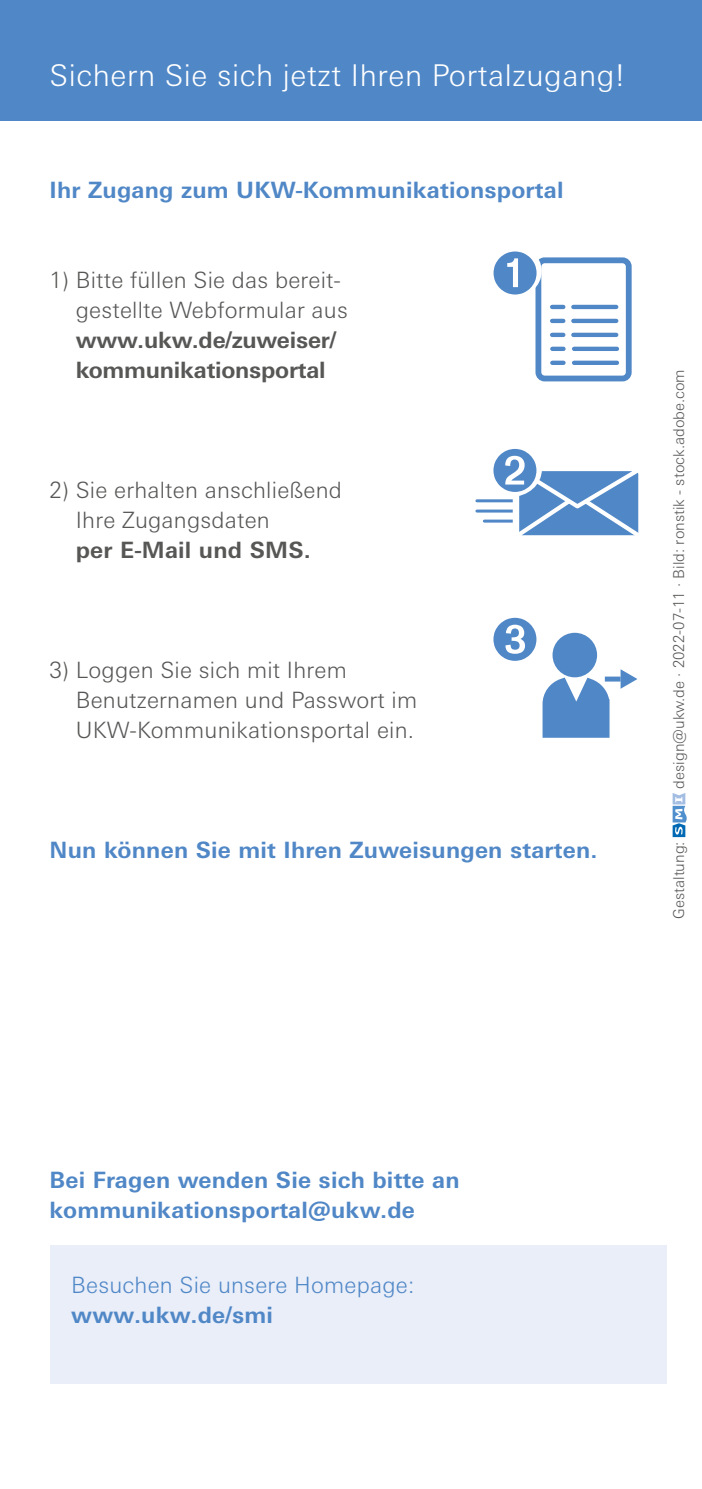
<style>
.page{position:relative;width:702px;height:1489px;background:#fff}
.page>*{position:absolute;margin:0;border:0;box-sizing:border-box;transform-origin:0 0}
._2b_Rubrikhead_neg{font:300 30px "Univers Next Pro";letter-spacing:.02em;color:#fff}
._3a_Body{font:300 22.5px/30px "Univers Next Pro";letter-spacing:.01em;color:#575756}
._3b_Body_fett_blau{font:700 22.5px/30px "Univers Next Pro";letter-spacing:.01em;color:#5087c6}
._3e_Body_blau{font:300 22.5px "Univers Next Pro";letter-spacing:.01em;color:#5087c6}
._6_Impressum{font:300 15px "Univers Next Pro";color:#575756}
.s1{font-weight:700}
</style>
<div class="page">
<hr style="left:477px;top:509px;width:48px;height:3px;background:#5087c6">
<hr style="left:484px;top:519px;width:32px;height:3px;background:#5087c6">
<hr style="left:477px;top:499px;width:39px;height:3px;background:#5087c6">
<hr style="left:701px;top:0;width:1px;height:237px;background:#000">
<hr style="left:701px;top:709px;width:1px;height:212px;background:#e9eef9">
<div style="left:0;top:0;width:702px;height:120px;background:#5087c6"></div>
<div style="left:50px;top:1244px;width:616px;height:138px;background:#e9eef9"></div>
<svg style="left:672px;top:793px;width:15px;height:44px"></svg>
<hr style="left:573px;top:319px;width:43px;height:4px;background:#5087c6">
<hr style="left:573px;top:333px;width:43px;height:4px;background:#5087c6">
<div style="left:574px;top:346px;width:43px;height:5px;background:#5087c6"></div>
<div style="left:574px;top:360px;width:43px;height:5px;background:#5087c6"></div>
<hr style="left:573px;top:305px;width:43px;height:4px;background:#5087c6">
<hr style="left:552px;top:319px;width:11px;height:4px;background:#5087c6">
<hr style="left:552px;top:333px;width:11px;height:4px;background:#5087c6">
<div style="left:552px;top:346px;width:11px;height:5px;background:#5087c6"></div>
<div style="left:552px;top:360px;width:11px;height:5px;background:#5087c6"></div>
<hr style="left:552px;top:305px;width:11px;height:4px;background:#5087c6">
<div style="left:535px;top:257px;width:96px;height:124px;border:6px solid #5087c6;border-radius:6px"></div>
<div style="left:480px;top:244px;width:61px;height:54px;background:#fff;border-radius:50%"></div>
<svg style="left:542px;top:677px;width:67px;height:60px;background:#6a99ce"></svg>
<div style="left:552px;top:632px;width:45px;height:45px;background:#5087c6;border-radius:50%"></div>
<div style="left:604px;top:676px;width:16px;height:5px;background:#5087c6"></div>
<svg style="left:620px;top:669px;width:17px;height:19px"></svg>
<svg style="left:493px;top:471px;width:146px;height:65px"></svg>
<p class="_2b_Rubrikhead_neg" style="left:50px;top:58px;width:576px">Sichern Sie sich jetzt Ihren Portalzugang!</p>
<p class="_3b_Body_fett_blau" style="left:50px;top:174px;width:515px">Ihr Zugang zum UKW-Kommunikationsportal</p>
<p class="_3a_Body" style="left:76px;top:264px;width:273px;text-indent:-26px">1) Bitte füllen Sie das bereit&shy;gestellte Webformular aus <span class="s1">www.ukw.de/zuweiser/ kommunikationsportal</span></p>
<p class="_3a_Body" style="left:76px;top:474px;width:267px;text-indent:-26px">2) Sie erhalten anschließend<br>Ihre Zugangsdaten<br><span class="s1">per E-Mail und SMS.</span></p>
<p class="_3a_Body" style="left:76px;top:654px;width:343px;text-indent:-26px">3) Loggen Sie sich mit Ihrem<br>Benutzernamen und Passwort im<br>UKW-Kommunikationsportal ein.</p>
<p class="_3b_Body_fett_blau" style="left:50px;top:834px;width:549px">Nun können Sie mit Ihren Zuweisungen starten.</p>
<p class="_6_Impressum" style="left:670px;top:788px;width:421px;rotate:-90deg">design@ukw.de · 2022-07-11 · Bild: ronstik - stock.adobe.com</p>
<p class="_6_Impressum" style="left:670px;top:918px;width:79px;rotate:-90deg">Gestaltung:</p>
<p class="_3b_Body_fett_blau" style="left:50px;top:1164px;width:411px">Bei Fragen wenden Sie sich bitte an kommunikationsportal@ukw.de</p>
<p class="_3e_Body_blau" style="left:71px;top:1271px;width:344px">Besuchen Sie unsere Homepage:</p>
<p class="_3b_Body_fett_blau" style="left:71px;top:1299px;width:203px">www.ukw.de/smi</p>
</div>
